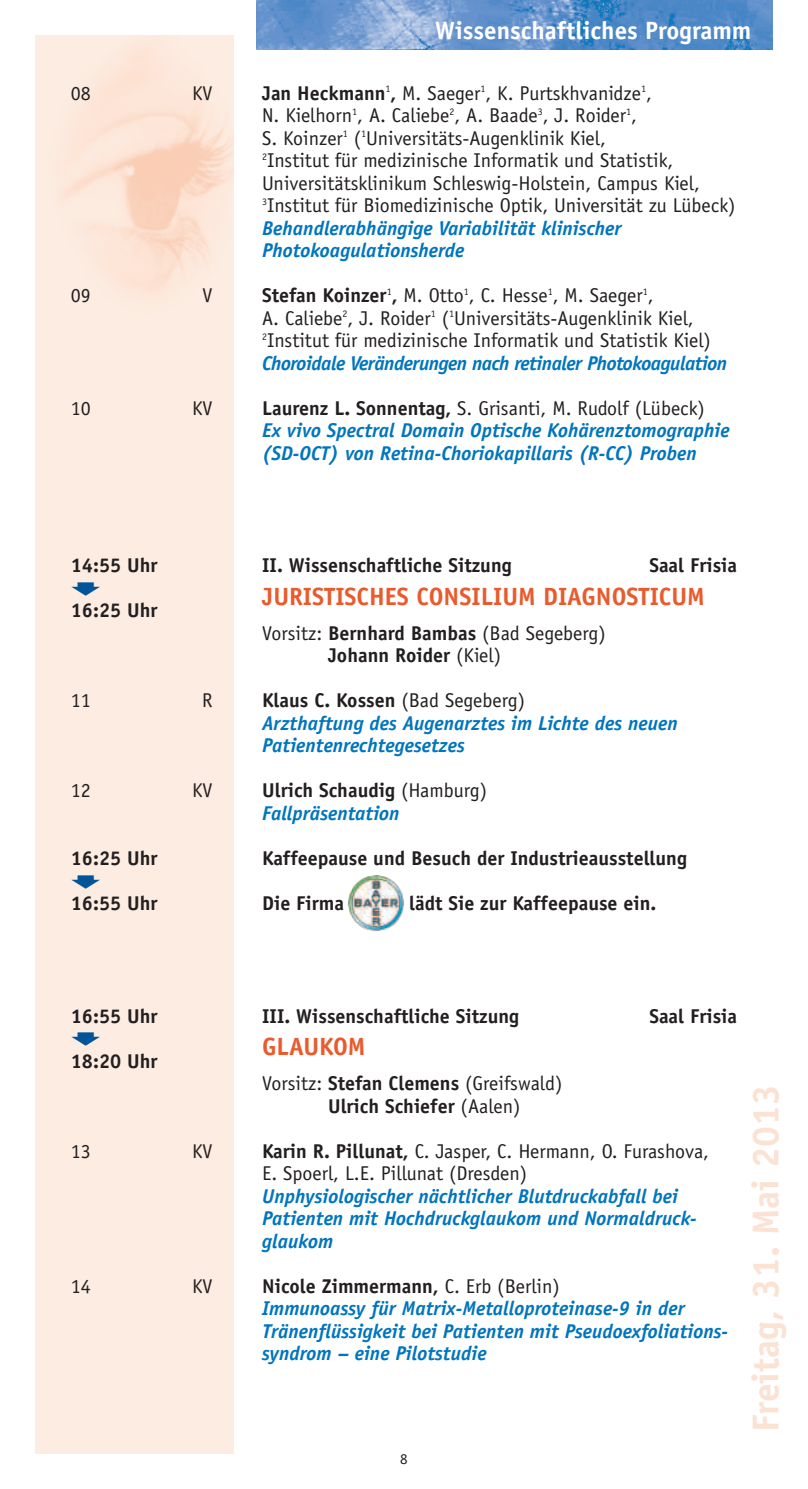
<style>
.page{position:relative;width:808px;height:1489px;background:#fff}
.page>*{position:absolute;margin:0;border:0;box-sizing:border-box;transform-origin:0 0}
.t1{font:700 37.5px "Officina Sans";color:#fce2d3}
.t2{font:30px "European Pi Four";color:#015497}
.t3{font:700 25px "Officina Sans";color:#e95b2d}
.t4{font:700 25px "Officina Sans";color:#fff}
.t5{font:20px/22.5px "Officina Sans";color:#231f20}
.t6{font:italic 700 20px/22.5px "Officina Sans";color:#0075bd}
.t7{font:700 20px "Officina Sans";color:#231f20}
.t8{font:15px "Officina Sans";color:#231f20}
.s1{font-weight:700}
.s2{font-weight:700;font-style:italic;color:#0075bd}
.s3{font-style:normal;color:#231f20}
.s4{font-weight:400;font-style:normal;color:#231f20}
</style>
<div class="page">
<img style="left:257px;top:0;width:515px;height:50px">
<div style="left:35px;top:35px;width:199px;height:1418px;background:#fcece1"></div>
<img style="left:63px;top:50px;width:171px;height:243px">
<img style="left:348px;top:874px;width:56px;height:57px;border-radius:50%">
<p class="t4" style="left:435px;top:21px;width:318px">Wissenschaftliches Programm</p>
<p class="t5" style="left:71px;top:83px;width:21px">08</p>
<p class="t5" style="left:192px;top:83px;width:22px">KV</p>
<p class="t5" style="left:262px;top:83px;width:475px"><span class="s1">Jan Heckmann</span><sup>1</sup><span class="s1">,</span> M. Saeger<sup>1</sup>, K. Purtskhvanidze<sup>1</sup>,<br>N. Kielhorn<sup>1</sup>, A. Caliebe<sup>2</sup>, A. Baade<sup>3</sup>, J. Roider<sup>1</sup>,<br>S. Koinzer<sup>1</sup> (<sup>1</sup>Universitäts-Augenklinik Kiel,<br><sup>2</sup>Institut für medizinische Informatik und Statistik, Universitätsklinikum Schleswig-Holstein, Campus Kiel, <sup>3</sup>Institut für Biomedizinische Optik, Universität zu Lübeck)<br><span class="s2">Behandlerabhängige Variabilität klinischer Photokoagulationsherde</span></p>
<p class="t5" style="left:71px;top:286px;width:21px">09</p>
<p class="t5" style="left:203px;top:286px;width:11px">V</p>
<p class="t5" style="left:262px;top:286px;width:467px"><span class="s1">Stefan Koinzer</span><sup>1</sup><span class="s1">,</span> M. Otto<sup>1</sup>, C. Hesse<sup>1</sup>, M. Saeger<sup>1</sup>,<br>A. Caliebe<sup>2</sup>, J. Roider<sup>1</sup> (<sup>1</sup>Universitäts-Augenklinik Kiel, <sup>2</sup>Institut für medizinische Informatik und Statistik Kiel)<br><span class="s2">Choroidale Veränderungen nach retinaler Photokoagulation</span></p>
<p class="t5" style="left:71px;top:398px;width:21px">10</p>
<p class="t5" style="left:192px;top:398px;width:22px">KV</p>
<p class="t6" style="left:262px;top:398px;width:469px"><span class="s3">Laurenz L. Sonnentag,</span> <span class="s4">S. Grisanti, M. Rudolf (Lübeck)<br></span>Ex vivo Spectral Domain Optische Kohärenztomographie (SD-OCT) von Retina-Choriokapillaris (R-CC) Proben</p>
<p class="t7" style="left:71px;top:558px;width:88px">14:55 Uhr</p>
<p class="t7" style="left:262px;top:558px;width:251px">II. Wissenschaftliche Sitzung</p>
<p class="t7" style="left:649px;top:558px;width:89px">Saal Frisia</p>
<h2 class="t2" style="left:71px;top:565px;width:31px">-</h2>
<p class="t3" style="left:262px;top:587px;width:444px">JURISTISCHES CONSILIUM DIAGNOSTICUM</p>
<p class="t7" style="left:71px;top:603px;width:88px">16:25 Uhr</p>
<p class="t5" style="left:328px;top:623px;width:279px;text-indent:-66px">Vorsitz: <span class="s1">Bernhard Bambas</span> (Bad Segeberg)<br><span class="s1">Johann Roider</span> (Kiel)</p>
<p class="t5" style="left:71px;top:691px;width:21px">11</p>
<p class="t5" style="left:202px;top:691px;width:12px">R</p>
<p class="t6" style="left:262px;top:691px;width:417px"><span class="s3">Klaus C. Kossen</span> <span class="s4">(Bad Segeberg)<br></span>Arzthaftung des Augenarztes im Lichte des neuen<br>Patientenrechtegesetzes</p>
<p class="t5" style="left:71px;top:781px;width:21px">12</p>
<p class="t5" style="left:192px;top:781px;width:22px">KV</p>
<p class="t6" style="left:262px;top:781px;width:227px"><span class="s3">Ulrich Schaudig</span> <span class="s4">(Hamburg)<br></span>Fallpräsentation</p>
<p class="t7" style="left:71px;top:850px;width:88px">16:25 Uhr</p>
<p class="t7" style="left:262px;top:850px;width:426px">Kaffeepause und Besuch der Industrieausstellung</p>
<h2 class="t2" style="left:71px;top:857px;width:31px">-</h2>
<p class="t7" style="left:71px;top:895px;width:88px">16:55 Uhr</p>
<p class="t7" style="left:262px;top:895px;width:83px">Die Firma</p>
<p class="t7" style="left:409px;top:895px;width:249px">lädt Sie zur Kaffeepause ein.</p>
<p class="t7" style="left:71px;top:1008px;width:88px">16:55 Uhr</p>
<p class="t7" style="left:262px;top:1008px;width:258px">III. Wissenschaftliche Sitzung</p>
<p class="t7" style="left:649px;top:1008px;width:89px">Saal Frisia</p>
<h2 class="t2" style="left:71px;top:1015px;width:31px">-</h2>
<p class="t3" style="left:262px;top:1037px;width:105px">GLAUKOM</p>
<p class="t7" style="left:71px;top:1053px;width:88px">18:20 Uhr</p>
<p class="t5" style="left:328px;top:1073px;width:236px;text-indent:-66px">Vorsitz: <span class="s1">Stefan Clemens</span> (Greifswald)<br><span class="s1">Ulrich Schiefer</span> (Aalen)</p>
<p class="t5" style="left:71px;top:1141px;width:21px">13</p>
<p class="t5" style="left:192px;top:1141px;width:22px">KV</p>
<p class="t5" style="left:262px;top:1141px;width:448px"><span class="s1">Karin R. Pillunat,</span> C. Jasper, C. Hermann, O. Furashova,<br>E. Spoerl, L.E. Pillunat (Dresden)</p>
<p class="t6" style="left:262px;top:1186px;width:436px">Unphysiologischer nächtlicher Blutdruckabfall bei<br>Patienten mit Hochdruckglaukom und Normaldruck&shy;glaukom</p>
<p class="t5" style="left:71px;top:1276px;width:21px">14</p>
<p class="t5" style="left:192px;top:1276px;width:22px">KV</p>
<p class="t6" style="left:262px;top:1276px;width:467px"><span class="s3">Nicole Zimmermann,</span> <span class="s4">C. Erb (Berlin)<br></span>Immunoassy für Matrix-Metalloproteinase-9 in der Tränenflüssigkeit bei Patienten mit Pseudoexfoliations&shy;syndrom – eine Pilotstudie</p>
<p class="t8" style="left:400px;top:1453px;width:9px">8</p>
<h1 class="t1" style="left:751px;top:1431px;width:349px;rotate:-90deg">Freitag, 31. Mai 2013</h1>
</div>
